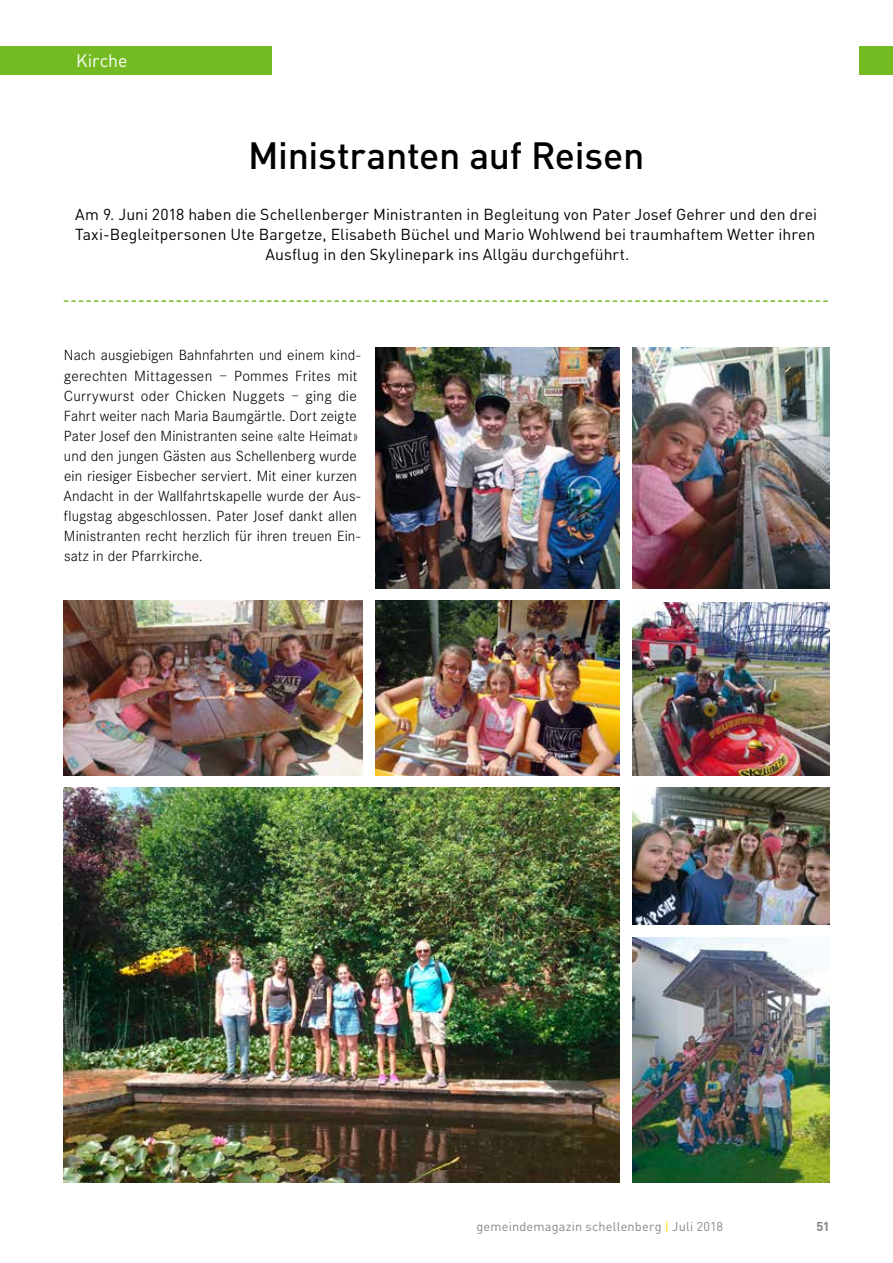
<style>
.page{position:relative;width:893px;height:1263px;background:#fff}
.page>*{position:absolute;margin:0;border:0;box-sizing:border-box;transform-origin:0 0}
.t1{font:500 37.5px "DIN";letter-spacing:-.01em;color:#000}
.t2{font:18px "DIN";letter-spacing:-.005em;color:#fff}
.t3{font:15.75px/20px "DIN";color:#000;text-align:center}
.t4{font:300 15.3px/20px "Corporate S";letter-spacing:.01em;color:#000}
.t5{font:12.75px "DIN";letter-spacing:.015em;color:#878786}
.t6{font:700 12.75px "DIN";color:#878786}
.s1{color:#fd0}
</style>
<div class="page">
<div style="left:859px;top:47px;width:34px;height:28px;background:#74bb23"></div>
<svg style="left:64px;top:300px;width:764px;height:2px"></svg>
<img style="left:64px;top:788px;width:555px;height:394px">
<img style="left:376px;top:601px;width:243px;height:174px">
<img style="left:64px;top:601px;width:299px;height:174px">
<img style="left:632px;top:788px;width:197px;height:136px">
<img style="left:632px;top:602px;width:197px;height:173px">
<img style="left:632px;top:348px;width:197px;height:240px">
<img style="left:376px;top:348px;width:243px;height:240px">
<img style="left:632px;top:937px;width:197px;height:245px">
<div style="left:0;top:47px;width:271px;height:28px;background:#74bb23"></div>
<p class="t2" style="left:76px;top:49px;width:53px">Kirche</p>
<h1 class="t1" style="left:248px;top:131px;width:398px">Ministranten auf Reisen</h1>
<p class="t3" style="left:75px;top:204px;width:743px">Am 9. Juni 2018 haben die Schellenberger Ministranten in Begleitung von Pater Josef Gehrer und den drei<br>Taxi-Begleitpersonen Ute Bargetze, Elisabeth Büchel und Mario Wohlwend bei traumhaftem Wetter ihren<br>Ausflug in den Skylinepark ins Allgäu durchgeführt.</p>
<p class="t4" style="left:63px;top:346px;width:299px">Nach ausgiebigen Bahnfahrten und einem kind&shy;gerechten Mittagessen – Pommes Frites mit Currywurst oder Chicken Nuggets – ging die Fahrt weiter nach Maria Baumgärtle. Dort zeigte Pater Josef den Ministranten seine «alte Heimat» und den jungen Gästen aus Schellenberg wurde ein riesiger Eisbecher serviert. Mit einer kurzen Andacht in der Wallfahrtskapelle wurde der Aus&shy;flugstag abgeschlossen. Pater Josef dankt allen Ministranten recht herzlich für ihren treuen Ein&shy;satz in der Pfarrkirche.</p>
<p class="t5" style="left:476px;top:1218px;width:248px">gemeindemagazin schellenberg <span class="s1">|</span> Juli 2018</p>
<p class="t6" style="left:817px;top:1218px;width:15px">51</p>
</div>
